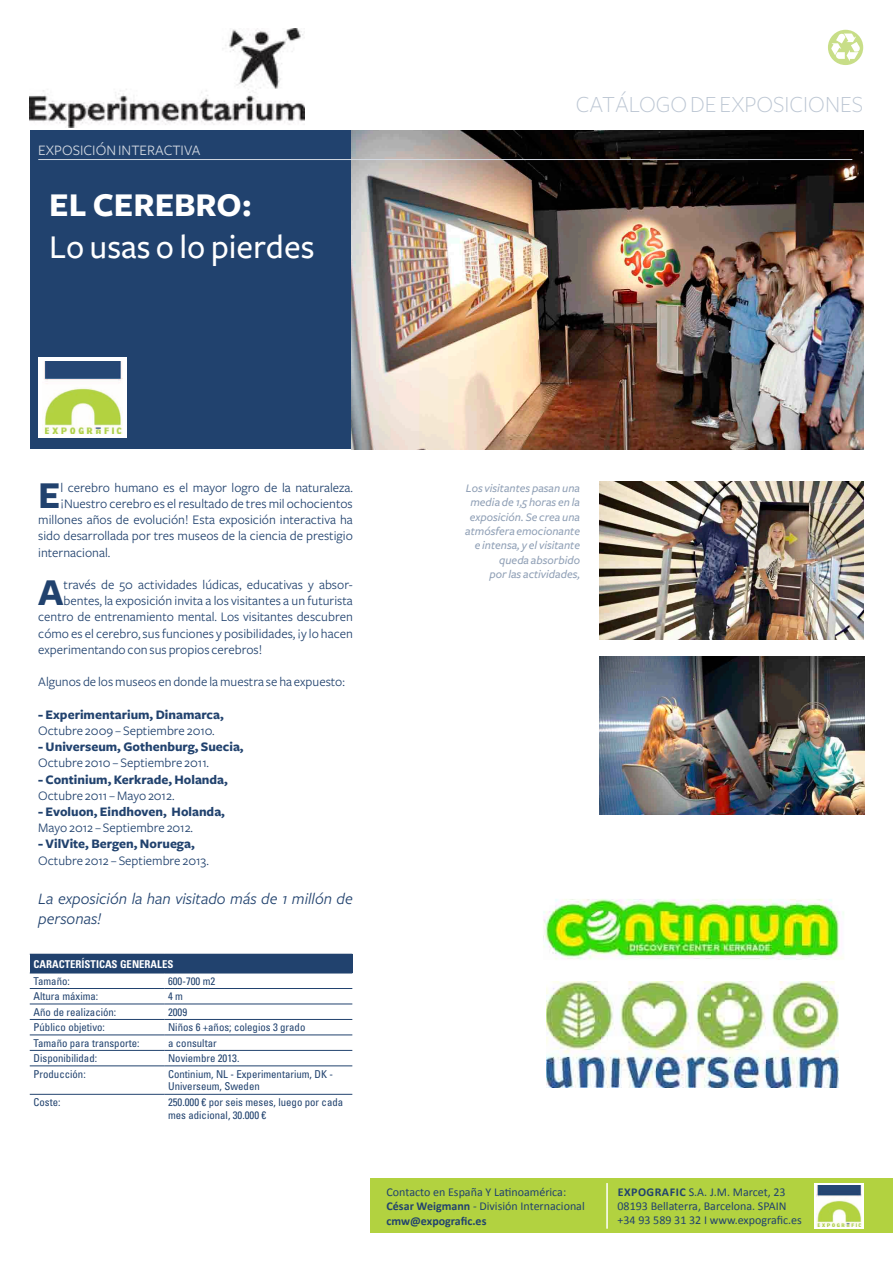
<style>
.page{position:relative;width:893px;height:1263px;background:#fff}
.page>*{position:absolute;margin:0;border:0;box-sizing:border-box;transform-origin:0 0}
.cuerpo_base___capitu{font:39.45px "Freight Sans Bold SC";color:#21426e}
.Titulo_1{font:500 34.5px/41.4px "Freight Sans";color:#fff}
.Titulo_2{font:300 24px "Freight Sans";color:#bcc6d3}
.Cuerpo_base{font:italic 16.5px/19.8px "Freight Sans";color:#21426e}
.Titulo_1-2{font:15px "Freight Sans";color:#d3d9e2}
.cuerpo_base___capitu-2{font:13.5px "Freight Sans";color:#21426e}
.Cuerpo_base-2{font:13.5px "Freight Sans";color:#21426e}
.Cuerpo_base-3{font:700 13.5px "Freight Sans";color:#21426e}
.t1{font:12px "Calibri";color:#21426e}
.Pie_foto{font:italic 500 12px/14.4px "Freight Sans";color:#90a0b6;text-align:right}
.t2{font:700 12px "Calibri";color:#21426e}
.cuerpo_recuadro{font:condensed 10.8px/12.9px "Univers LT Std";color:#21426e}
.cuerpo_recuadro-2{font:700 condensed 10.8px "Univers LT Std";color:#fff}
.s1{font-weight:700}
</style>
<div class="page">
<svg style="left:828px;top:30px;width:35px;height:35px"></svg>
<div style="left:370px;top:1178px;width:523px;height:55px;background:#b2d240"></div>
<hr style="left:606px;top:1183px;width:2px;height:46px;background:#fff">
<svg style="left:814px;top:1183px;width:50px;height:46px"></svg>
<img style="left:817px;top:1185px;width:45px;height:41px">
<div style="left:30px;top:130px;width:833px;height:319px;background:#21426e"></div>
<div style="left:30px;top:954px;width:322px;height:19px;background:#21426e"></div>
<hr style="left:30px;top:973px;width:134px;height:1px;background:#21426e">
<hr style="left:164px;top:973px;width:188px;height:1px;background:#21426e">
<hr style="left:30px;top:988px;width:134px;height:1px;background:#21426e">
<hr style="left:164px;top:988px;width:188px;height:1px;background:#21426e">
<hr style="left:30px;top:1003px;width:134px;height:1px;background:#21426e">
<hr style="left:164px;top:1003px;width:188px;height:1px;background:#21426e">
<hr style="left:30px;top:1019px;width:134px;height:1px;background:#21426e">
<hr style="left:164px;top:1019px;width:188px;height:1px;background:#21426e">
<hr style="left:30px;top:1034px;width:134px;height:1px;background:#21426e">
<hr style="left:164px;top:1034px;width:188px;height:1px;background:#21426e">
<hr style="left:30px;top:1050px;width:134px;height:1px;background:#21426e">
<hr style="left:164px;top:1050px;width:188px;height:1px;background:#21426e">
<hr style="left:30px;top:1065px;width:134px;height:1px;background:#21426e">
<hr style="left:164px;top:1065px;width:188px;height:1px;background:#21426e">
<hr style="left:30px;top:1094px;width:134px;height:1px;background:#21426e">
<hr style="left:164px;top:1094px;width:188px;height:1px;background:#21426e">
<img style="left:352px;top:130px;width:511px;height:319px">
<img style="left:599px;top:657px;width:265px;height:157px">
<img style="left:599px;top:482px;width:265px;height:157px">
<div style="left:38px;top:357px;width:89px;height:81px;background:#fff"></div>
<img style="left:43px;top:361px;width:79px;height:73px">
<hr style="left:38px;top:159px;width:814px;height:1px;background:#d3d9e2">
<img style="left:30px;top:28px;width:274px;height:99px">
<img style="left:543px;top:899px;width:301px;height:61px">
<img style="left:546px;top:981px;width:292px;height:106px">
<p class="Titulo_1-2" style="left:38px;top:142px;width:164px">EXPOSICIÓN INTERACTIVA</p>
<p class="Titulo_1" style="left:49px;top:185px;width:267px"><span class="s1">EL CEREBRO:<br></span>Lo usas o lo pierdes</p>
<p class="Titulo_2" style="left:576px;top:92px;width:289px">CATÁLOGO DE EXPOSICIONES</p>
<p class="cuerpo_base___capitu" style="left:38px;top:474px;width:24px">E</p>
<p class="cuerpo_base___capitu-2" style="left:61px;top:480px;width:294px">l cerebro humano es el mayor logro de la naturaleza.</p>
<p class="cuerpo_base___capitu-2" style="left:61px;top:496px;width:294px">¡Nuestro cerebro es el resultado de tres mil ochocientos</p>
<p class="cuerpo_base___capitu-2" style="left:38px;top:513px;width:316px">millones años de evolución! Esta exposición interactiva ha</p>
<p class="cuerpo_base___capitu-2" style="left:38px;top:529px;width:316px">sido desarrollada por tres museos de la ciencia de prestigio</p>
<p class="cuerpo_base___capitu-2" style="left:38px;top:545px;width:74px">internacional.</p>
<p class="cuerpo_base___capitu" style="left:38px;top:571px;width:27px">A</p>
<p class="cuerpo_base___capitu-2" style="left:64px;top:577px;width:291px">través de 50 actividades lúdicas, educativas y absor-</p>
<p class="cuerpo_base___capitu-2" style="left:64px;top:594px;width:291px">bentes, la exposición invita a los visitantes a un futurista</p>
<p class="cuerpo_base___capitu-2" style="left:38px;top:610px;width:316px">centro de entrenamiento mental. Los visitantes descubren</p>
<p class="cuerpo_base___capitu-2" style="left:38px;top:626px;width:316px">cómo es el cerebro, sus funciones y posibilidades, ¡y lo hacen</p>
<p class="cuerpo_base___capitu-2" style="left:38px;top:642px;width:226px">experimentando con sus propios cerebros!</p>
<p class="Cuerpo_base-2" style="left:38px;top:675px;width:308px">Algunos de los museos en donde la muestra se ha expuesto:</p>
<p class="Cuerpo_base-3" style="left:38px;top:707px;width:187px">- Experimentarium, Dinamarca,</p>
<p class="Cuerpo_base-2" style="left:38px;top:723px;width:178px">Octubre 2009 – Septiembre 2010.</p>
<p class="Cuerpo_base-3" style="left:38px;top:739px;width:207px">- Universeum, Gothenburg, Suecia,</p>
<p class="Cuerpo_base-2" style="left:38px;top:756px;width:172px">Octubre 2010 – Septiembre 2011.</p>
<p class="Cuerpo_base-3" style="left:38px;top:772px;width:191px">- Continium, Kerkrade, Holanda,</p>
<p class="Cuerpo_base-2" style="left:38px;top:788px;width:138px">Octubre 2011 – Mayo 2012.</p>
<p class="Cuerpo_base-3" style="left:38px;top:804px;width:188px">- Evoluon, Eindhoven, Holanda,</p>
<p class="Cuerpo_base-2" style="left:38px;top:820px;width:156px">Mayo 2012 – Septiembre 2012.</p>
<p class="Cuerpo_base-3" style="left:38px;top:837px;width:158px">- VilVite, Bergen, Noruega,</p>
<p class="Cuerpo_base-2" style="left:38px;top:853px;width:172px">Octubre 2012 – Septiembre 2013.</p>
<p class="Cuerpo_base" style="left:38px;top:889px;width:316px">La exposición la han visitado más de 1 millón de personas!</p>
<p class="cuerpo_recuadro-2" style="left:34px;top:957px;width:141px">CARACTERÍSTICAS GENERALES</p>
<p class="cuerpo_recuadro" style="left:34px;top:974px;width:38px">Tamaño:</p>
<p class="cuerpo_recuadro" style="left:168px;top:974px;width:49px">600-700 m2</p>
<p class="cuerpo_recuadro" style="left:34px;top:990px;width:66px">Altura máxima:</p>
<p class="cuerpo_recuadro" style="left:168px;top:990px;width:16px">4 m</p>
<p class="cuerpo_recuadro" style="left:34px;top:1005px;width:84px">Año de realización:</p>
<p class="cuerpo_recuadro" style="left:168px;top:1005px;width:21px">2009</p>
<p class="cuerpo_recuadro" style="left:34px;top:1021px;width:73px">Público objetivo:</p>
<p class="cuerpo_recuadro" style="left:168px;top:1021px;width:139px">Niños 6 +años; colegios 3 grado</p>
<p class="cuerpo_recuadro" style="left:34px;top:1036px;width:107px">Tamaño para transporte:</p>
<p class="cuerpo_recuadro" style="left:168px;top:1036px;width:50px">a consultar</p>
<p class="cuerpo_recuadro" style="left:34px;top:1051px;width:65px">Disponibilidad:</p>
<p class="cuerpo_recuadro" style="left:168px;top:1051px;width:73px">Noviembre 2013.</p>
<p class="cuerpo_recuadro" style="left:34px;top:1067px;width:54px">Producción:</p>
<p class="cuerpo_recuadro" style="left:168px;top:1067px;width:166px">Continium, NL - Experimentarium, DK -<br>Universeum, Sweden</p>
<p class="cuerpo_recuadro" style="left:34px;top:1095px;width:28px">Coste:</p>
<p class="cuerpo_recuadro" style="left:168px;top:1095px;width:177px">250.000 € por seis meses, luego por cada mes adicional, 30.000 €</p>
<p class="Pie_foto" style="left:465px;top:481px;width:116px">Los visitantes pasan una media de 1,5 horas en la exposición. Se crea una atmósfera emocionante e intensa, y el visitante queda absorbido<br>por las actividades,</p>
<p class="t1" style="left:387px;top:1184px;width:181px">Contacto en España Y Latinoamérica:</p>
<p class="t1" style="left:387px;top:1199px;width:200px"><span class="s1">César Weigmann</span> - División Internacional</p>
<p class="t2" style="left:387px;top:1213px;width:101px">cmw@expografic.es</p>
<p class="t1" style="left:618px;top:1184px;width:169px"><span class="s1">EXPOGRAFIC</span> S.A. J.M. Marcet, 23</p>
<p class="t1" style="left:618px;top:1198px;width:170px">08193 Bellaterra, Barcelona. SPAIN</p>
<p class="t1" style="left:618px;top:1213px;width:186px">+34 93 589 31 32 I www.expografic.es</p>
</div>
